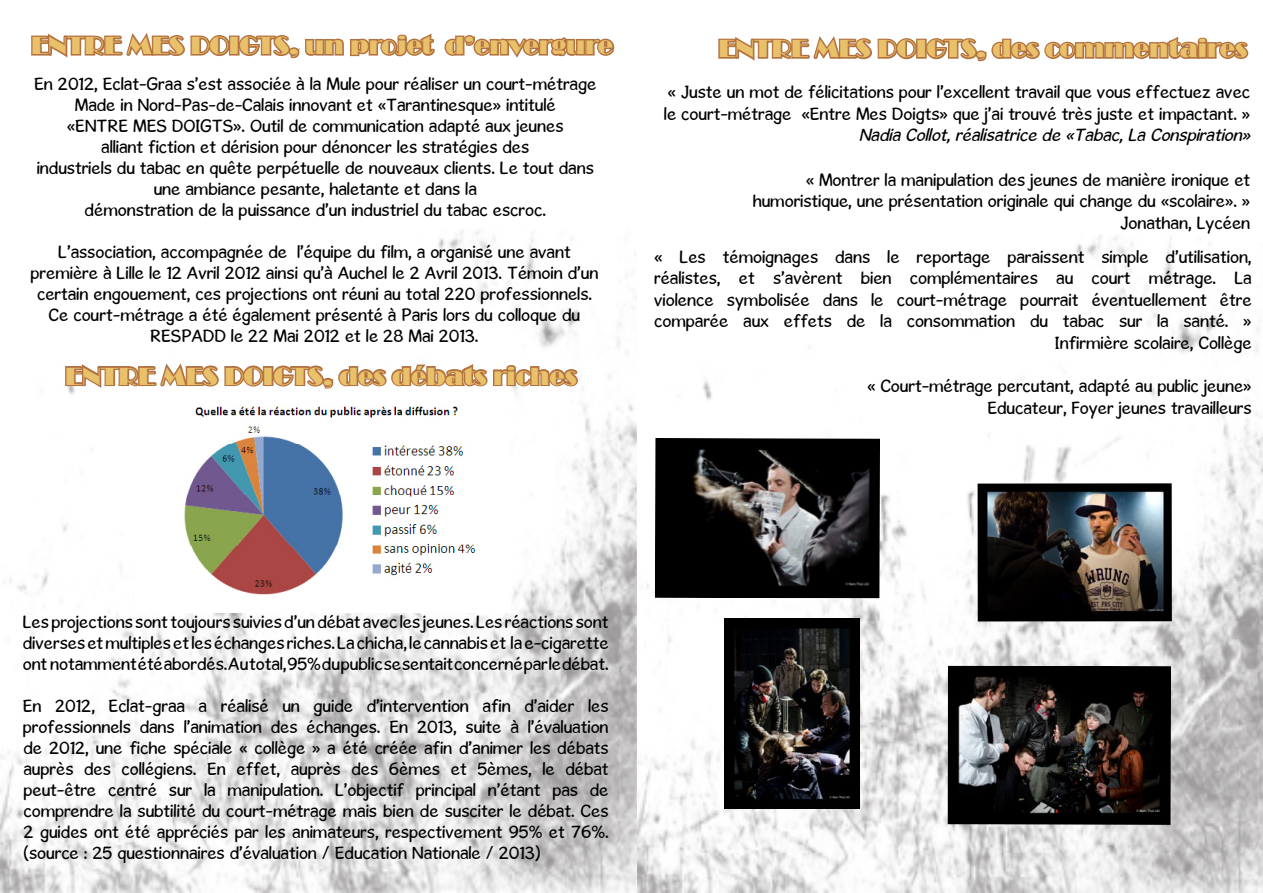
<style>
.page{position:relative;width:1263px;height:893px;background:#fff}
.page>*{position:absolute;margin:0;border:0;box-sizing:border-box;transform-origin:0 0}
.t1{font:25.5px "Broadway";color:#e9c16a}
.t2{font:18px/21px "Gosmick Sans";color:#000;text-align:right}
.t3{font:italic 18px "Gosmick Sans";color:#000}
</style>
<div class="page">
<img style="left:0;top:235px;width:1263px;height:658px">
<img style="left:725px;top:619px;width:135px;height:190px">
<img style="left:978px;top:483px;width:194px;height:138px">
<img style="left:655px;top:438px;width:225px;height:160px">
<img style="left:947px;top:666px;width:224px;height:159px">
<svg style="left:30px;top:33px;width:586px;height:515px"></svg>
<img style="left:135px;top:393px;width:375px;height:219px">
<svg style="left:718px;top:36px;width:531px;height:26px"></svg>
<h1 class="t1" style="left:31px;top:31px;width:583px">ENTRE MES DOIGTS, un projet d’envergure</h1>
<h1 class="t1" style="left:718px;top:34px;width:530px">ENTRE MES DOIGTS, des commentaires</h1>
<p class="t2" style="left:34px;top:73px;width:564px;text-align:center">En 2012, Eclat-Graa s’est associée à la Mule pour réaliser un court-métrage Made in Nord-Pas-de-Calais innovant et «Tarantinesque» intitulé<br>«ENTRE MES DOIGTS». Outil de communication adapté aux jeunes<br>alliant fiction et dérision pour dénoncer les stratégies des<br>industriels du tabac en quête perpétuelle de nouveaux clients. Le tout dans une ambiance pesante, haletante et dans la<br>démonstration de la puissance d’un industriel du tabac escroc.</p>
<p class="t2" style="left:31px;top:241px;width:569px;text-align:center">L’association, accompagnée de l’équipe du film, a organisé une avant première à Lille le 12 Avril 2012 ainsi qu’à Auchel le 2 Avril 2013. Témoin d’un certain engouement, ces projections ont réuni au total 220 professionnels.<br>Ce court-métrage a été également présenté à Paris lors du colloque du RESPADD le 22 Mai 2012 et le 28 Mai 2013.</p>
<h1 class="t1" style="left:65px;top:361px;width:513px">ENTRE MES DOIGTS, des débats riches</h1>
<p class="t2" style="left:664px;top:81px;width:588px;line-height:21.6px;text-align:left">« Juste un mot de félicitations pour l’excellent travail que vous effectuez avec le court-métrage «Entre Mes Doigts» que j’ai trouvé très juste et impactant. »</p>
<p class="t3" style="left:859px;top:124px;width:392px">Nadia Collot, réalisatrice de «Tabac, La Conspiration»</p>
<p class="t2" style="left:753px;top:169px;width:499px;line-height:21.6px">« Montrer la manipulation des jeunes de manière ironique et humoristique, une présentation originale qui change du «scolaire». »<br>Jonathan, Lycéen</p>
<p class="t2" style="left:654px;top:245px;width:599px;line-height:21.6px">« Les témoignages dans le reportage paraissent simple d’utilisation, réalistes, et s’avèrent bien complémentaires au court métrage. La violence symbolisée dans le court-métrage pourrait éventuellement être comparée aux effets de la consommation du tabac sur la santé. » Infirmière scolaire, Collège</p>
<p class="t2" style="left:867px;top:375px;width:386px;line-height:21.6px">« Court-métrage percutant, adapté au public jeune»<br>Educateur, Foyer jeunes travailleurs</p>
<p class="t2" style="left:23px;top:611px;width:587px;text-align:justify">Les projections sont toujours suivies d’un débat avec les jeunes. Les réactions sont diverses et multiples et les échanges riches. La chicha, le cannabis et la e-cigarette ont notamment été abordés. Au total, 95% du public se sentait concerné par le débat.</p>
<p class="t2" style="left:23px;top:695px;width:587px;text-align:justify">En 2012, Eclat-graa a réalisé un guide d’intervention afin d’aider les professionnels dans l’animation des échanges. En 2013, suite à l’évaluation de 2012, une fiche spéciale « collège » a été créée afin d’animer les débats auprès des collégiens. En effet, auprès des 6èmes et 5èmes, le débat peut-être centré sur la manipulation. L’objectif principal n’étant pas de comprendre la subtilité du court-métrage mais bien de susciter le débat. Ces 2 guides ont été appréciés par les animateurs, respectivement 95% et 76%. (source : 25 questionnaires d’évaluation / Education Nationale / 2013)</p>
</div>
